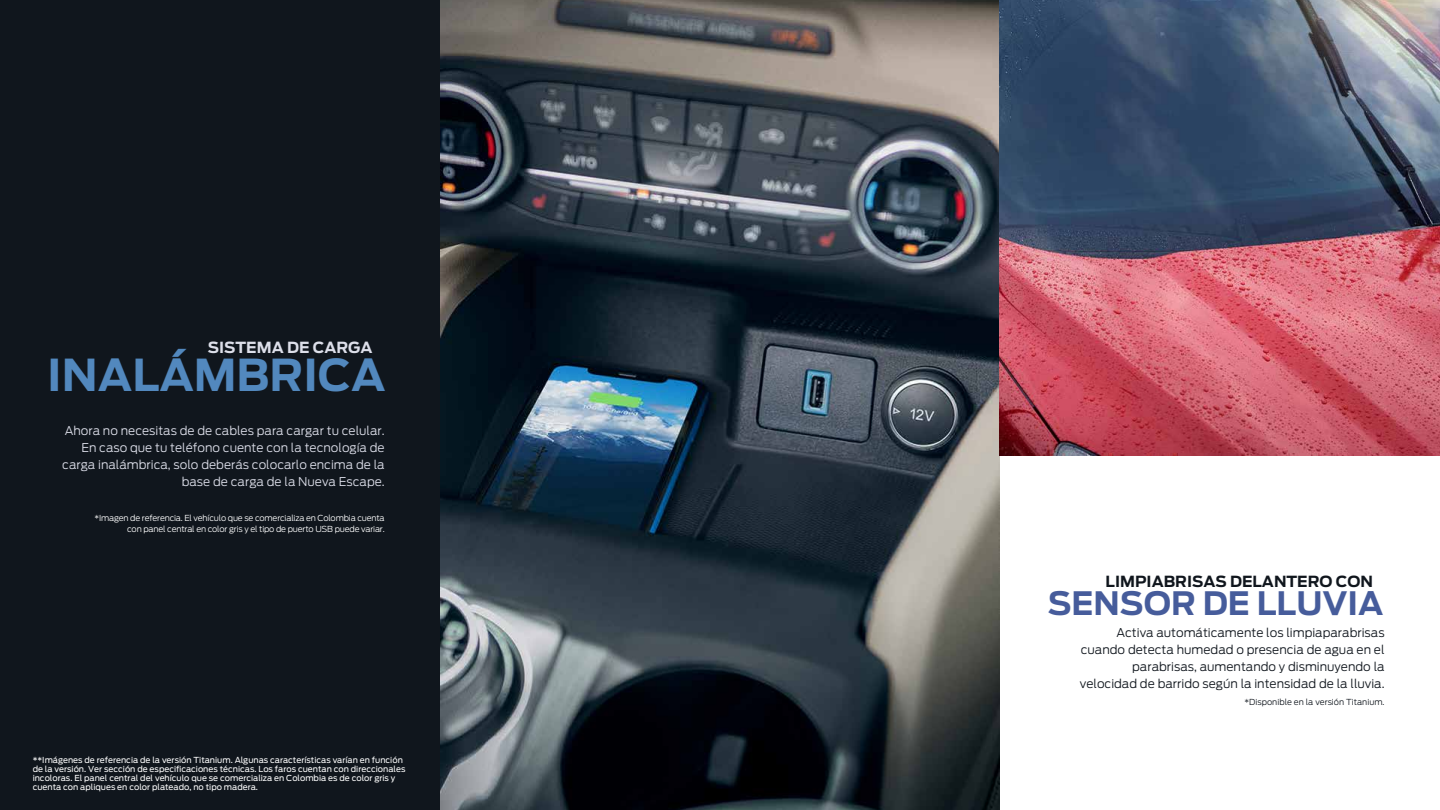
<style>
.page{position:relative;width:1440px;height:810px;background:#fff}
.page>*{position:absolute;margin:0;border:0;box-sizing:border-box;transform-origin:0 0}
.t1{font:700 43.72px "Ford Antenna";color:#5288be}
.t2{font:700 32.03px "Ford Antenna";color:#465c9b}
.t3{font:700 15.23px "Ford Antenna";color:#10161d}
.t4{font:700 15.23px "Ford Antenna";color:#dddfea}
.t5{font:300 12px/17.2px "Ford Antenna";color:#10161d;text-align:right}
.t6{font:300 12px/17.2px "Ford Antenna";color:#dddfea;text-align:right}
.t7{font:8.25px/9px "Ford Antenna";color:#fff}
.t8{font:300 8.25px/11.2px "Ford Antenna";letter-spacing:-.02em;color:#fff;text-align:right}
.t9{font:300 8.25px "Ford Antenna";color:#10161d}
</style>
<div class="page">
<div style="left:0;top:0;width:448px;height:810px;background:#10161d"></div>
<img style="left:440px;top:0;width:560px;height:810px">
<img style="left:1000px;top:0;width:440px;height:455px">
<h3 class="t4" style="left:208px;top:334px;width:166px">SISTEMA DE CARGA</h3>
<h1 class="t1" style="left:47px;top:336px;width:340px">INALÁMBRICA</h1>
<h3 class="t6" style="left:62px;top:420px;width:324px">Ahora no necesitas de de cables para cargar tu celular.<br>En caso que tu teléfono cuente con la tecnología de carga inalámbrica, solo deberás colocarlo encima de la base de carga de la Nueva Escape.</h3>
<p class="t8" style="left:94px;top:511px;width:292px">*Imagen de referencia. El vehículo que se comercializa en Colombia cuenta con panel central en color gris y el tipo de puerto USB puede variar.</p>
<p class="t7" style="left:33px;top:755px;width:374px">**Imágenes de referencia de la versión Titanium. Algunas características varían en función de la versión. Ver sección de especificaciones técnicas. Los faros cuentan con direccionales incoloras. El panel central del vehículo que se comercializa en Colombia es de color gris y cuenta con apliques en color plateado, no tipo madera.</p>
<h3 class="t3" style="left:1106px;top:568px;width:269px">LIMPIABRISAS DELANTERO CON</h3>
<h2 class="t2" style="left:1048px;top:575px;width:337px">SENSOR DE LLUVIA</h2>
<h3 class="t5" style="left:1080px;top:622px;width:306px">Activa automáticamente los limpiaparabrisas cuando detecta humedad o presencia de agua en el parabrisas, aumentando y disminuyendo la velocidad de barrido según la intensidad de la lluvia.</h3>
<p class="t9" style="left:1245px;top:695px;width:142px">*Disponible en la versión Titanium.</p>
</div>
